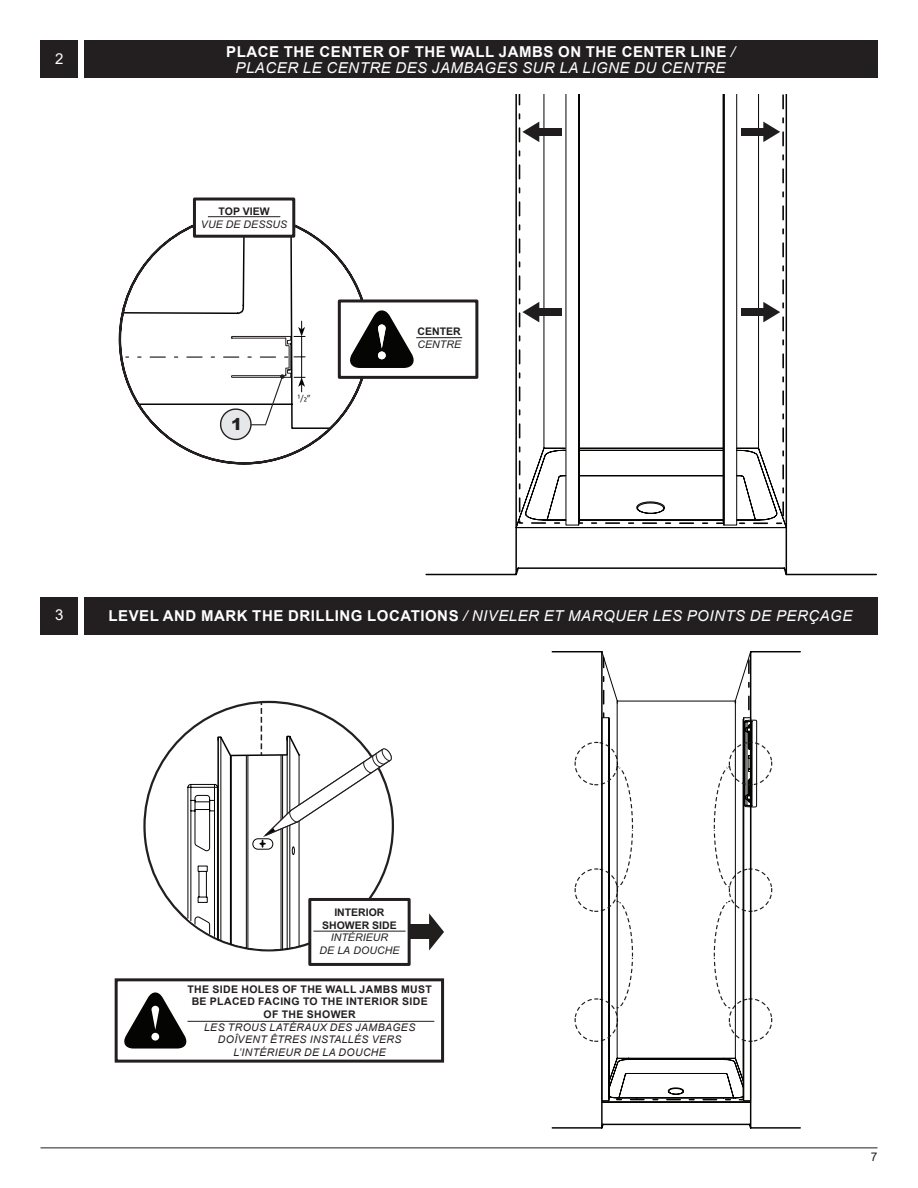
<style>
.page{position:relative;width:918px;height:1188px;background:#fff}
.page>*{position:absolute;margin:0;border:0;box-sizing:border-box;transform-origin:0 0}
.t1{font:900 16.5px "Arial";color:#231f20}
.ISNTRUCTIONS_TEXT{font:italic 15px/16.5px "Arial";letter-spacing:.035em;color:#fff;text-align:center}
.INSTRUCTIONS_NUMBERI{font:15px "Arial";color:#fff}
.t2{font:12px "Arial";color:#231f20}
.Note{font:italic 10.5px/12.6px "Arial";letter-spacing:.035em;color:#231f20;text-align:center}
.t3{font:italic 10.5px/12.6px "Arial";letter-spacing:.01em;color:#211e1e;text-align:center}
.t4{font:700 10.5px/12.6px "Arial";color:#211e1e}
.t5{font:10.5px "Myriad Pro";color:#231f20}
.s1{font-weight:700;font-style:normal}
.s2{font-weight:400;font-style:italic}
</style>
<div class="page">
<hr style="left:40px;top:1148px;width:838px;height:1px;background:#231f20">
<div style="left:84px;top:40px;width:794px;height:38px;background:#231f20"></div>
<div style="left:84px;top:597px;width:794px;height:38px;background:#231f20"></div>
<div style="left:40px;top:40px;width:38px;height:38px;background:#231f20"></div>
<div style="left:40px;top:597px;width:38px;height:38px;background:#231f20"></div>
<svg style="left:425px;top:94px;width:452px;height:481px"></svg>
<svg style="left:515px;top:94px;width:272px;height:435px"></svg>
<svg style="left:763px;top:122px;width:17px;height:20px"></svg>
<div style="left:741px;top:128px;width:22px;height:8px;background:#201d1e"></div>
<svg style="left:763px;top:302px;width:17px;height:20px"></svg>
<div style="left:741px;top:308px;width:22px;height:8px;background:#201d1e"></div>
<svg style="left:522px;top:122px;width:17px;height:20px"></svg>
<div style="left:539px;top:128px;width:23px;height:8px;background:#201d1e"></div>
<svg style="left:522px;top:302px;width:17px;height:20px"></svg>
<div style="left:539px;top:308px;width:23px;height:8px;background:#201d1e"></div>
<svg style="left:636px;top:502px;width:29px;height:12px"></svg>
<svg style="left:119px;top:213px;width:244px;height:252px"></svg>
<div style="left:339px;top:301px;width:138px;height:76px;background:#fff"></div>
<div style="left:338px;top:299px;width:140px;height:80px;border:3px solid #231f20"></div>
<svg style="left:350px;top:310px;width:64px;height:58px"></svg>
<div style="left:378px;top:352px;width:8px;height:7px;background:#fff;border-radius:50%"></div>
<hr style="left:416px;top:337px;width:46px;height:1px;background:#231f20">
<div style="left:194px;top:199px;width:100px;height:37px;background:#fff"></div>
<div style="left:193px;top:198px;width:102px;height:40px;border:3px solid #231f20"></div>
<hr style="left:208px;top:216px;width:72px;height:1px;background:#231f20">
<svg style="left:126px;top:321px;width:181px;height:119px"></svg>
<svg style="left:713px;top:1147px;width:60px;height:2px"></svg>
<svg style="left:552px;top:651px;width:249px;height:478px"></svg>
<svg style="left:601px;top:651px;width:151px;height:452px"></svg>
<svg style="left:668px;top:1088px;width:16px;height:7px"></svg>
<svg style="left:143px;top:701px;width:251px;height:251px"></svg>
<div style="left:310px;top:899px;width:99px;height:65px;background:#fff"></div>
<div style="left:308px;top:898px;width:103px;height:68px;border:3px solid #231f20"></div>
<hr style="left:313px;top:931px;width:93px;height:1px;background:#231f20">
<svg style="left:429px;top:913px;width:15px;height:38px"></svg>
<div style="left:409px;top:925px;width:20px;height:14px;background:#211e1e"></div>
<svg style="left:187px;top:702px;width:206px;height:247px"></svg>
<div style="left:115px;top:978px;width:329px;height:85px;border:3px solid #231f20"></div>
<svg style="left:124px;top:992px;width:68px;height:57px"></svg>
<div style="left:151px;top:1033px;width:8px;height:8px;background:#fff;border-radius:50%"></div>
<hr style="left:187px;top:1021px;width:247px;height:1px;background:#231f20">
<p class="INSTRUCTIONS_NUMBERI" style="left:55px;top:48px;width:10px">2</p>
<p class="ISNTRUCTIONS_TEXT" style="left:226px;top:43px;width:510px"><span class="s1">PLACE THE CENTER OF THE WALL JAMBS ON THE CENTER LINE</span> /<br>PLACER LE CENTRE DES JAMBAGES SUR LA LIGNE DU CENTRE</p>
<p class="t3" style="left:201px;top:205px;width:88px"><span class="s1">TOP VIEW<br></span>VUE DE DESSUS</p>
<p class="t1" style="left:231px;top:413px;width:13px">1</p>
<p class="t5" style="left:300px;top:392px;width:12px">/ ”</p>
<p class="t4" style="left:417px;top:325px;width:45px">CENTER<br><span class="s2">CENTRE</span></p>
<p class="INSTRUCTIONS_NUMBERI" style="left:55px;top:605px;width:10px">3</p>
<p class="ISNTRUCTIONS_TEXT" style="left:109px;top:608px;width:745px"><span class="s1">LEVEL AND MARK THE DRILLING LOCATIONS</span> / NIVELER ET MARQUER LES POINTS DE PERÇAGE</p>
<p class="t3" style="left:320px;top:906px;width:81px"><span class="s1">INTERIOR<br>SHOWER SIDE<br></span>INTÉRIEUR<br>DE LA DOUCHE</p>
<p class="Note" style="left:188px;top:983px;width:246px"><span class="s1">THE SIDE HOLES OF THE WALL JAMBS MUST<br>BE PLACED FACING TO THE INTERIOR SIDE<br>OF THE SHOWER<br></span>LES TROUS LATÉRAUX DES JAMBAGES<br>DOÎVENT ÊTRES INSTALLÉS VERS<br>L’INTÉRIEUR DE LA DOUCHE</p>
<p class="t2" style="left:871px;top:1149px;width:8px">7</p>
</div>
